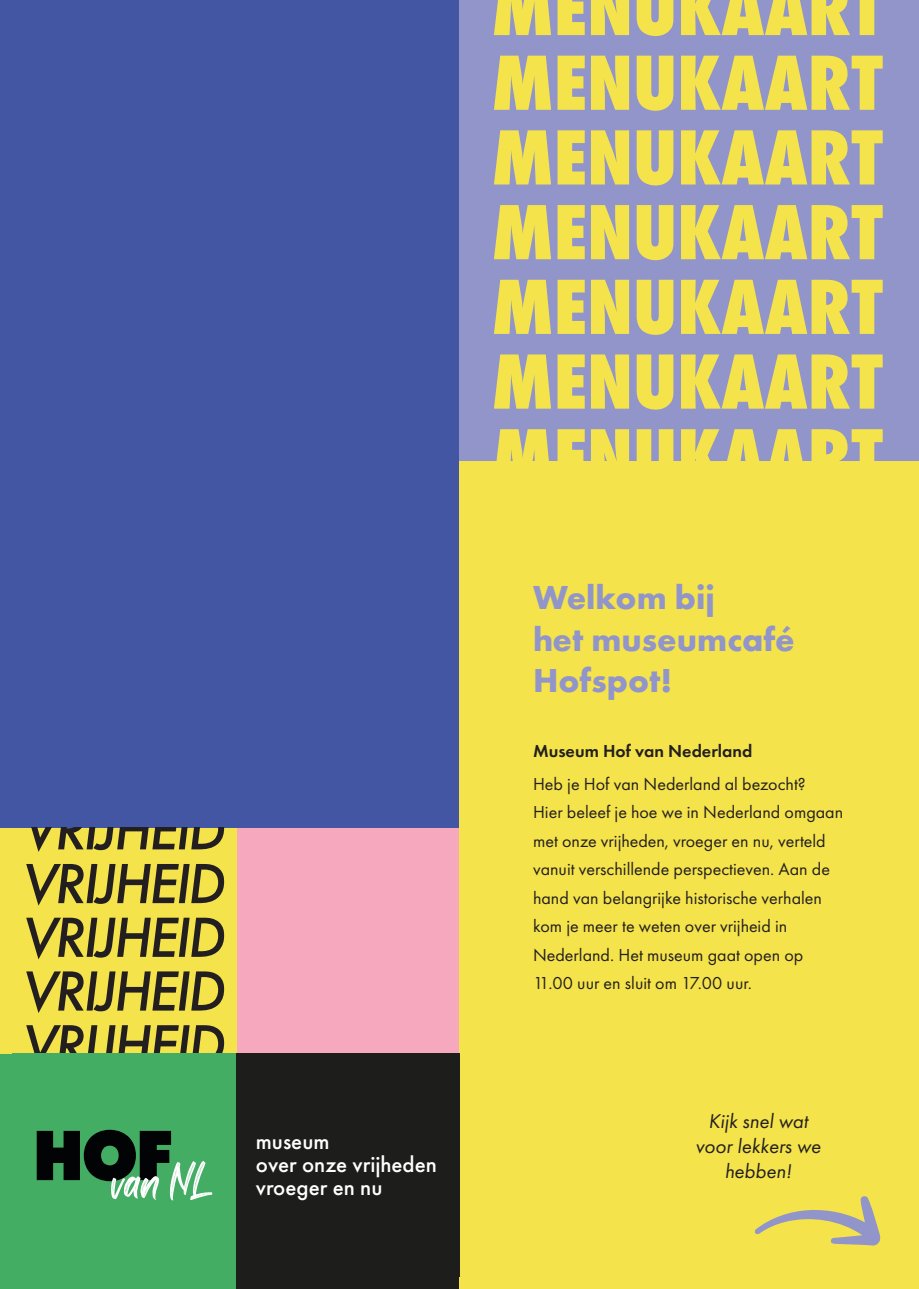
<style>
.page{position:relative;width:919px;height:1289px;background:#fff}
.page>*{position:absolute;margin:0;border:0;box-sizing:border-box;transform-origin:0 0}
.t1{font:800 condensed 71.85px "Futura";color:#f4e34a}
.t2{font:italic 500 58.65px/53.7px "Futura PT";letter-spacing:-.05em;color:#231f20;text-align:justify}
.t3{font:700 34.5px "Futura PT";color:#9195ca}
.t4{font:500 22.95px/23px "Futura PT";color:#fff}
.t5{font:italic 20.7px/24.9px "Futura PT";color:#231f20;text-align:center}
.t6{font:18px/28.5px "Futura PT";color:#231f20}
.t7{font:600 18px "Futura PT";color:#231f20}
</style>
<div class="page">
<div style="left:236px;top:1065px;width:223px;height:223px;background:#1d1d1b"></div>
<div style="left:0;top:1053px;width:235px;height:235px;background:#44ad64"></div>
<div style="left:0;top:0;width:459px;height:828px;background:#4356a3"></div>
<div style="left:236px;top:828px;width:223px;height:225px;background:#f6a8bf"></div>
<div style="left:0;top:828px;width:236px;height:225px;background:#f4e34a"></div>
<div style="left:459px;top:0;width:459px;height:461px;background:#9195ca"></div>
<div style="left:459px;top:461px;width:459px;height:827px;background:#f4e34a"></div>
<div style="left:236px;top:1053px;width:223px;height:223px;background:#1d1d1b"></div>
<div style="left:13px;top:1053px;width:223px;height:223px;background:#44ad64"></div>
<svg style="left:36px;top:1129px;width:176px;height:72px"></svg>
<svg style="left:755px;top:1196px;width:126px;height:49px"></svg>
<p class="t2" style="left:21px;top:803px;width:205px">VRIJHEID VRIJHEID VRIJHEID VRIJHEID VRIJHEID</p>
<p class="t4" style="left:256px;top:1129px;width:183px">museum<br>over onze vrijheden vroeger en nu</p>
<p class="t1" style="left:491px;top:-41px;width:392px">MENUKAART</p>
<p class="t1" style="left:491px;top:34px;width:392px">MENUKAART</p>
<p class="t1" style="left:491px;top:109px;width:392px">MENUKAART</p>
<p class="t1" style="left:491px;top:184px;width:392px">MENUKAART</p>
<p class="t1" style="left:491px;top:258px;width:392px">MENUKAART</p>
<p class="t1" style="left:491px;top:333px;width:392px">MENUKAART</p>
<p class="t1" style="left:491px;top:408px;width:392px">MENUKAART</p>
<p class="t3" style="left:533px;top:575px;width:183px">Welkom bij</p>
<p class="t3" style="left:533px;top:616px;width:263px">het museumcafé</p>
<p class="t3" style="left:533px;top:658px;width:141px">Hofspot!</p>
<p class="t7" style="left:533px;top:739px;width:221px">Museum Hof van Nederland</p>
<p class="t6" style="left:533px;top:769px;width:274px">Heb je Hof van Nederland al bezocht?</p>
<p class="t6" style="left:533px;top:797px;width:311px">Hier beleef je hoe we in Nederland omgaan met onze vrijheden, vroeger en nu, verteld vanuit verschillende perspectieven. Aan de hand van belangrijke historische verhalen kom je meer te weten over vrijheid in Nederland. Het museum gaat open op 11.00 uur en sluit om 17.00 uur.</p>
<p class="t5" style="left:695px;top:1108px;width:127px">Kijk snel wat voor lekkers we hebben!</p>
</div>
